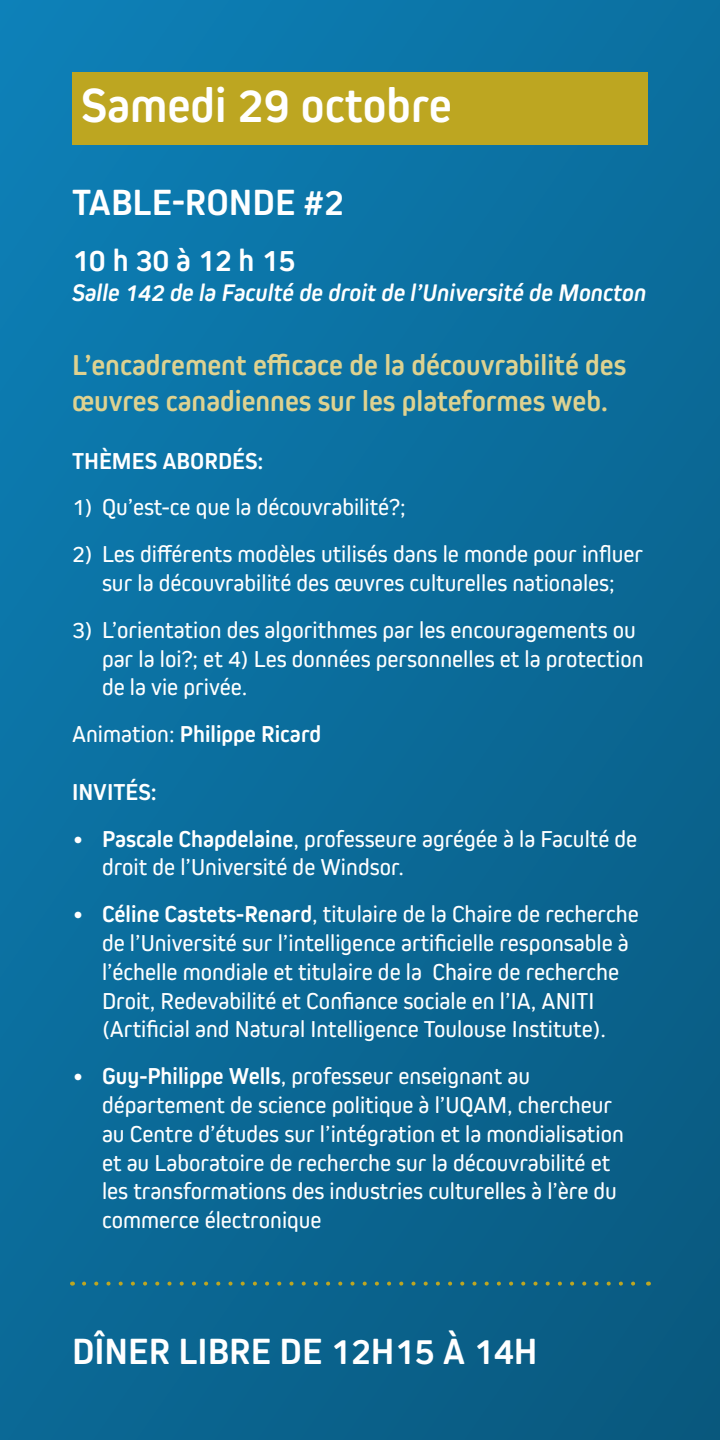
<style>
.page{position:relative;width:720px;height:1440px;background:#fff}
.page>*{position:absolute;margin:0;border:0;box-sizing:border-box;transform-origin:0 0}
.t1{font:700 50px "Kiro";color:#fff}
.t2{font:700 38px "Kiro";color:#fff}
.t3{font:700 32px "Kiro";color:#fff}
.t4{font:700 30px/36px "Kiro";color:#ded290}
.t5{font:italic 700 25px "Kiro";color:#fff}
.t6{font:24px/28.8px "Kiro";color:#fff}
.t7{font:700 24px "Kiro";color:#fff}
.s1{font-weight:400}
.s2{font-weight:700}
</style>
<div class="page">
<div style="left:0;top:0;width:720px;height:1440px;background:linear-gradient(to bottom,#0c78ac,#0a6089)"></div>
<div style="left:72px;top:72px;width:576px;height:73px;background:#bda621"></div>
<svg style="left:84px;top:1282px;width:558px;height:4px;background:#357272"></svg>
<h1 class="t1" style="left:81px;top:77px;width:372px">Samedi 29 octobre</h1>
<h2 class="t2" style="left:72px;top:180px;width:273px">TABLE-RONDE #2</h2>
<h3 class="t3" style="left:72px;top:242px;width:225px">10 h 30 à 12 h 15</h3>
<p class="t5" style="left:72px;top:278px;width:576px">Salle 142 de la Faculté de droit de l’Université de Moncton</p>
<p class="t4" style="left:72px;top:347px;width:556px">L’encadrement efficace de la découvrabilité des œuvres canadiennes sur les plateformes web.</p>
<p class="t7" style="left:72px;top:447px;width:193px">THÈMES ABORDÉS:</p>
<p class="t6" style="left:72px;top:493px;width:335px">1) Qu’est-ce que la découvrabilité?;</p>
<p class="t6" style="left:72px;top:539px;width:573px;text-align:center">2) Les différents modèles utilisés dans le monde pour influer sur la découvrabilité des œuvres culturelles nationales;</p>
<p class="t6" style="left:102px;top:615px;width:543px;text-indent:-30px">3) L’orientation des algorithmes par les encouragements ou par la loi?; et 4) Les données personnelles et la protection de la vie privée.</p>
<p class="t7" style="left:72px;top:720px;width:251px"><span class="s1">Animation:</span> Philippe Ricard</p>
<p class="t7" style="left:72px;top:778px;width:86px">INVITÉS:</p>
<p class="t6" style="left:102px;top:824px;width:537px;text-indent:-30px"><span class="s2">• Pascale Chapdelaine</span>, professeure agrégée à la Faculté de droit de l’Université de Windsor.</p>
<p class="t6" style="left:102px;top:899px;width:538px;text-indent:-30px"><span class="s2">• Céline Castets-Renard</span>, titulaire de la Chaire de recherche de l’Université sur l’intelligence artificielle responsable à l’échelle mondiale et titulaire de la Chaire de recherche Droit, Redevabilité et Confiance sociale en l’IA, ANITI (Artificial and Natural Intelligence Toulouse Institute).</p>
<p class="t6" style="left:102px;top:1061px;width:523px;text-indent:-30px"><span class="s2">• Guy-Philippe Wells</span>, professeur enseignant au département de science politique à l’UQAM, chercheur au Centre d’études sur l’intégration et la mondialisation et au Laboratoire de recherche sur la découvrabilité et les transformations des industries culturelles à l’ère du commerce électronique</p>
<h2 class="t2" style="left:72px;top:1329px;width:467px">DÎNER LIBRE DE 12H15 À 14H</h2>
</div>
